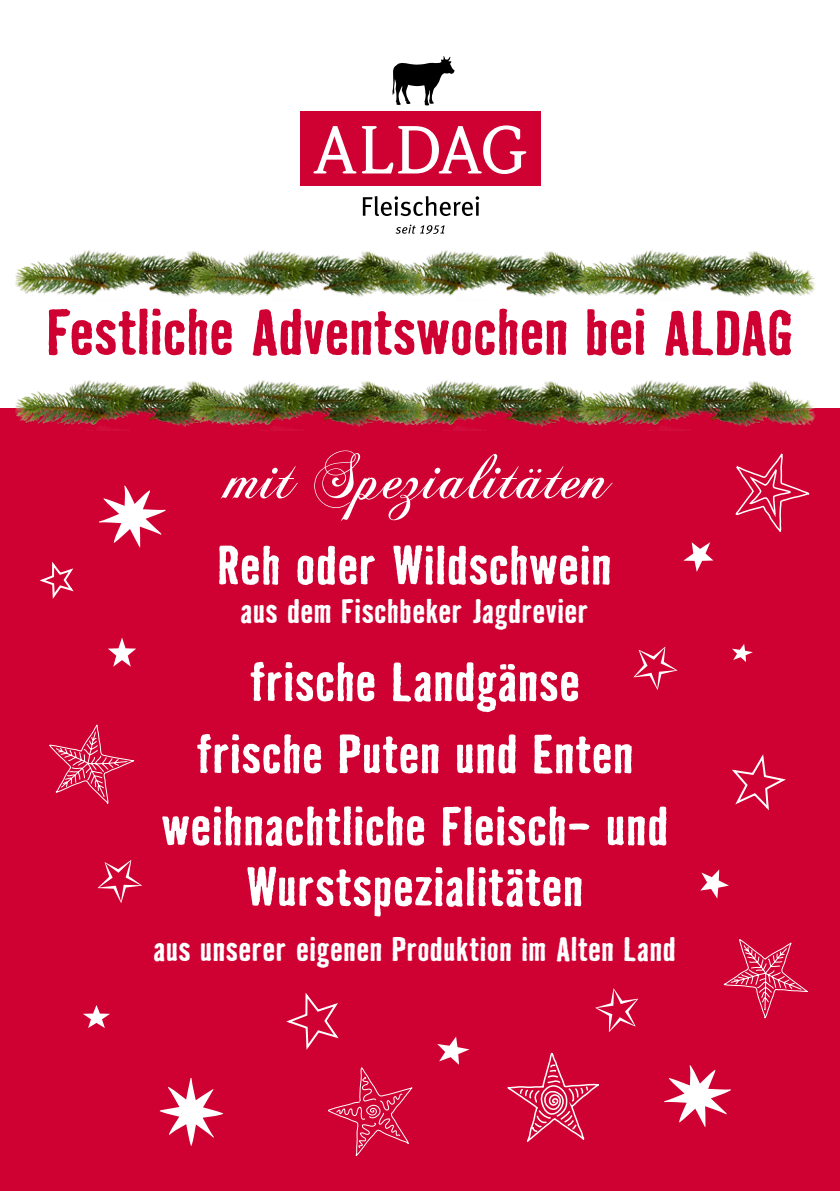
<style>
.page{position:relative;width:840px;height:1191px;background:#fff}
.page>*{position:absolute;margin:0;border:0;box-sizing:border-box;transform-origin:0 0}
.t1{font:66px "Chopin Script";letter-spacing:.01em;color:#fff}
.t2{font:700 50.6px/72.2px "Badhouse";letter-spacing:.005em;color:#fff;text-align:center}
.t3{font:700 31.4px "Badhouse";letter-spacing:.01em;color:#fff}
</style>
<div class="page">
<div style="left:0;top:408px;width:839px;height:783px;background:#cf0032"></div>
<div style="left:299px;top:111px;width:241px;height:75px;background:#cf0032"></div>
<svg style="left:313px;top:125px;width:213px;height:49px"></svg>
<svg style="left:392px;top:56px;width:62px;height:49px"></svg>
<svg style="left:395px;top:225px;width:49px;height:9px"></svg>
<svg style="left:362px;top:196px;width:117px;height:20px"></svg>
<img style="left:431px;top:380px;width:141px;height:51px">
<img style="left:15px;top:380px;width:170px;height:51px">
<img style="left:185px;top:380px;width:246px;height:51px">
<img style="left:572px;top:380px;width:244px;height:51px">
<svg style="left:48px;top:308px;width:743px;height:48px"></svg>
<img style="left:431px;top:250px;width:141px;height:47px">
<img style="left:15px;top:250px;width:170px;height:46px">
<img style="left:185px;top:250px;width:246px;height:47px">
<img style="left:572px;top:250px;width:243px;height:47px">
<svg style="left:108px;top:637px;width:28px;height:29px"></svg>
<svg style="left:700px;top:869px;width:28px;height:29px"></svg>
<svg style="left:83px;top:1005px;width:27px;height:23px"></svg>
<svg style="left:683px;top:542px;width:30px;height:30px"></svg>
<svg style="left:437px;top:1036px;width:32px;height:28px"></svg>
<svg style="left:732px;top:644px;width:20px;height:18px"></svg>
<svg style="left:99px;top:485px;width:67px;height:62px"></svg>
<svg style="left:664px;top:1065px;width:66px;height:62px"></svg>
<svg style="left:159px;top:1078px;width:64px;height:68px"></svg>
<svg style="left:633px;top:646px;width:44px;height:44px"></svg>
<svg style="left:595px;top:988px;width:43px;height:44px"></svg>
<svg style="left:97px;top:860px;width:45px;height:43px"></svg>
<svg style="left:732px;top:754px;width:54px;height:57px"></svg>
<svg style="left:286px;top:992px;width:53px;height:58px"></svg>
<svg style="left:40px;top:561px;width:34px;height:38px"></svg>
<svg style="left:49px;top:724px;width:85px;height:80px"></svg>
<svg style="left:723px;top:939px;width:84px;height:80px"></svg>
<svg style="left:735px;top:453px;width:75px;height:79px"></svg>
<svg style="left:507px;top:1052px;width:92px;height:90px"></svg>
<svg style="left:328px;top:1067px;width:85px;height:89px"></svg>
<h1 class="t1" style="left:229px;top:436px;width:383px">mit Spezialitäten</h1>
<p class="t2" style="left:217px;top:526px;width:395px">Reh oder Wildschwein</p>
<p class="t3" style="left:240px;top:589px;width:350px">aus dem Fischbeker Jagdrevier</p>
<p class="t2" style="left:160px;top:643px;width:509px">frische Landgänse<br>frische Puten und Enten weihnachtliche Fleisch- und</p>
<p class="t2" style="left:245px;top:848px;width:339px">Wurstspezialitäten</p>
<p class="t3" style="left:153px;top:926px;width:524px">aus unserer eigenen Produktion im Alten Land</p>
</div>
